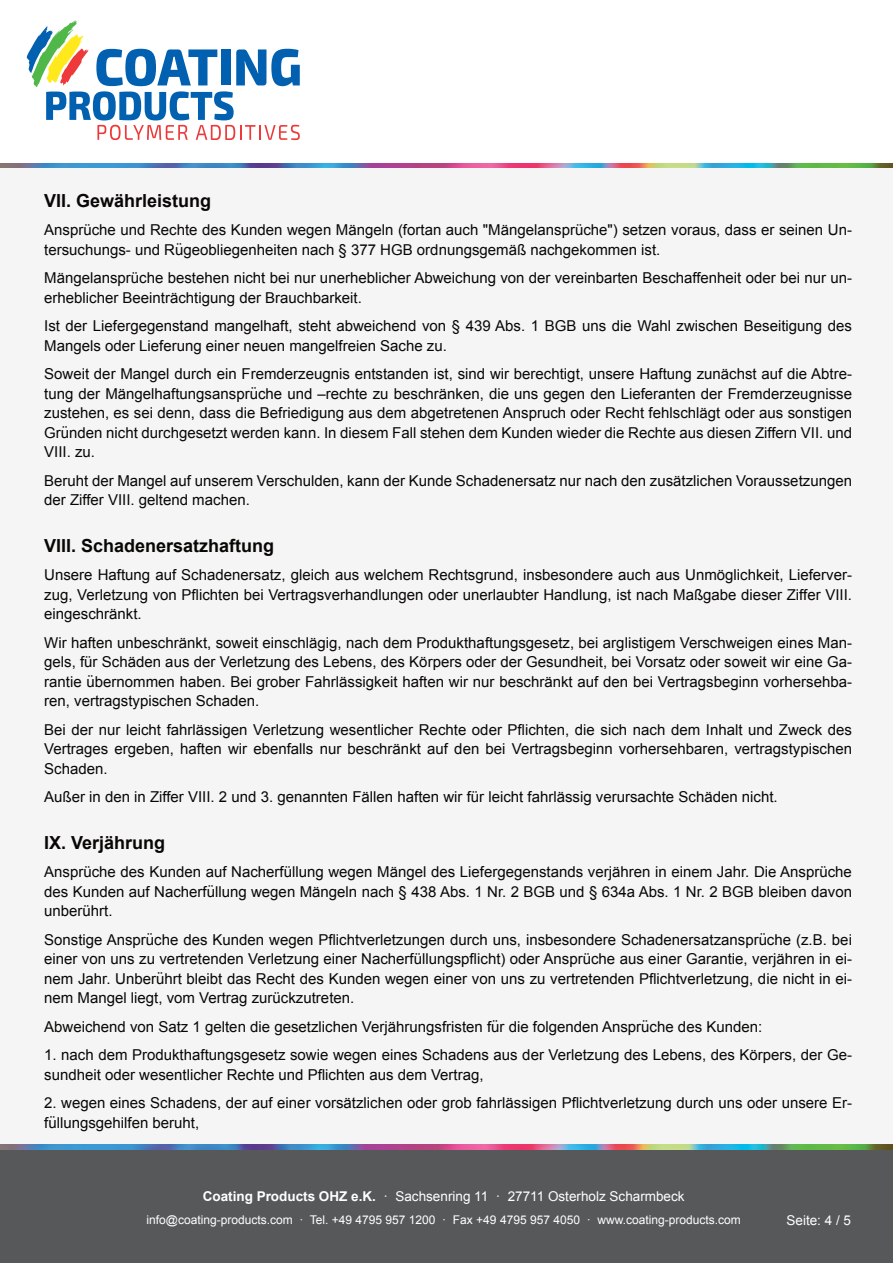
<style>
.page{position:relative;width:893px;height:1263px;background:#fff}
.page>*{position:absolute;margin:0;border:0;box-sizing:border-box;transform-origin:0 0}
.t1{font:700 18px "Arial";color:#080704}
.t2{font:15px/19.5px "Arial";color:#080704}
.t3{font:13.5px "Arial";color:#fff}
.t4{font:12px "Arial";color:#fff}
.s1{font-weight:700}
</style>
<div class="page">
<div style="left:0;top:165px;width:893px;height:1007px;background:#f5f5f6"></div>
<svg style="left:27px;top:20px;width:273px;height:120px"></svg>
<img style="left:0;top:163px;width:893px;height:4px">
<div style="left:0;top:1145px;width:893px;height:118px;background:#57585a"></div>
<img style="left:0;top:1145px;width:893px;height:4px">
<p class="t1" style="left:44px;top:194px;width:169px">VII. Gewährleistung</p>
<p class="t2" style="left:44px;top:222px;width:809px">Ansprüche und Rechte des Kunden wegen Mängeln (fortan auch "Mängelansprüche") setzen voraus, dass er seinen Un&shy;tersuchungs- und Rügeobliegenheiten nach § 377 HGB ordnungsgemäß nachgekommen ist.</p>
<p class="t2" style="left:44px;top:270px;width:809px">Mängelansprüche bestehen nicht bei nur unerheblicher Abweichung von der vereinbarten Beschaffenheit oder bei nur un&shy;erheblicher Beeinträchtigung der Brauchbarkeit.</p>
<p class="t2" style="left:44px;top:318px;width:809px">Ist der Liefergegenstand mangelhaft, steht abweichend von § 439 Abs. 1 BGB uns die Wahl zwischen Beseitigung des<br>Mangels oder Lieferung einer neuen mangelfreien Sache zu.</p>
<p class="t2" style="left:44px;top:366px;width:809px;text-align:justify">Soweit der Mangel durch ein Fremderzeugnis entstanden ist, sind wir berechtigt, unsere Haftung zunächst auf die Abtre&shy;tung der Mängelhaftungsansprüche und –rechte zu beschränken, die uns gegen den Lieferanten der Fremderzeugnisse zustehen, es sei denn, dass die Befriedigung aus dem abgetretenen Anspruch oder Recht fehlschlägt oder aus sonstigen Gründen nicht durchgesetzt werden kann. In diesem Fall stehen dem Kunden wieder die Rechte aus diesen Ziffern VII. und VIII. zu.</p>
<p class="t2" style="left:44px;top:472px;width:809px">Beruht der Mangel auf unserem Verschulden, kann der Kunde Schadenersatz nur nach den zusätzlichen Voraussetzungen der Ziffer VIII. geltend machen.</p>
<p class="t1" style="left:44px;top:539px;width:232px">VIII. Schadenersatzhaftung</p>
<p class="t2" style="left:44px;top:567px;width:809px;text-align:justify">Unsere Haftung auf Schadenersatz, gleich aus welchem Rechtsgrund, insbesondere auch aus Unmöglichkeit, Lieferver&shy;zug, Verletzung von Pflichten bei Vertragsverhandlungen oder unerlaubter Handlung, ist nach Maßgabe dieser Ziffer VIII. eingeschränkt.</p>
<p class="t2" style="left:44px;top:634px;width:809px;text-align:justify">Wir haften unbeschränkt, soweit einschlägig, nach dem Produkthaftungsgesetz, bei arglistigem Verschweigen eines Man&shy;gels, für Schäden aus der Verletzung des Lebens, des Körpers oder der Gesundheit, bei Vorsatz oder soweit wir eine Ga&shy;rantie übernommen haben. Bei grober Fahrlässigkeit haften wir nur beschränkt auf den bei Vertragsbeginn vorhersehba&shy;ren, vertragstypischen Schaden.</p>
<p class="t2" style="left:44px;top:721px;width:809px;text-align:justify">Bei der nur leicht fahrlässigen Verletzung wesentlicher Rechte oder Pflichten, die sich nach dem Inhalt und Zweck des Vertrages ergeben, haften wir ebenfalls nur beschränkt auf den bei Vertragsbeginn vorhersehbaren, vertragstypischen Schaden.</p>
<p class="t2" style="left:44px;top:789px;width:735px">Außer in den in Ziffer VIII. 2 und 3. genannten Fällen haften wir für leicht fahrlässig verursachte Schäden nicht.</p>
<p class="t1" style="left:44px;top:836px;width:123px">IX. Verjährung</p>
<p class="t2" style="left:44px;top:864px;width:809px;text-align:justify">Ansprüche des Kunden auf Nacherfüllung wegen Mängel des Liefergegenstands verjähren in einem Jahr. Die Ansprüche des Kunden auf Nacherfüllung wegen Mängeln nach § 438 Abs. 1 Nr. 2 BGB und § 634a Abs. 1 Nr. 2 BGB bleiben davon unberührt.</p>
<p class="t2" style="left:44px;top:931px;width:809px;text-align:justify">Sonstige Ansprüche des Kunden wegen Pflichtverletzungen durch uns, insbesondere Schadenersatzansprüche (z.B. bei einer von uns zu vertretenden Verletzung einer Nacherfüllungspflicht) oder Ansprüche aus einer Garantie, verjähren in ei&shy;nem Jahr. Unberührt bleibt das Recht des Kunden wegen einer von uns zu vertretenden Pflichtverletzung, die nicht in ei&shy;nem Mangel liegt, vom Vertrag zurückzutreten.</p>
<p class="t2" style="left:44px;top:1018px;width:719px">Abweichend von Satz 1 gelten die gesetzlichen Verjährungsfristen für die folgenden Ansprüche des Kunden:</p>
<p class="t2" style="left:44px;top:1047px;width:809px">1. nach dem Produkthaftungsgesetz sowie wegen eines Schadens aus der Verletzung des Lebens, des Körpers, der Ge&shy;sundheit oder wesentlicher Rechte und Pflichten aus dem Vertrag,</p>
<p class="t2" style="left:44px;top:1095px;width:809px">2. wegen eines Schadens, der auf einer vorsätzlichen oder grob fahrlässigen Pflichtverletzung durch uns oder unsere Er&shy;füllungsgehilfen beruht,</p>
<p class="t3" style="left:203px;top:1191px;width:483px"><span class="s1">Coating Products OHZ e.K.</span> · Sachsenring 11 · 27711 Osterholz Scharmbeck</p>
<p class="t4" style="left:146px;top:1215px;width:596px">info@coating-products.com · Tel. +49 4795 957 1200 · Fax +49 4795 957 4050 · www.coating-products.com</p>
<p class="t3" style="left:786px;top:1215px;width:66px">Seite: 4 / 5</p>
</div>
